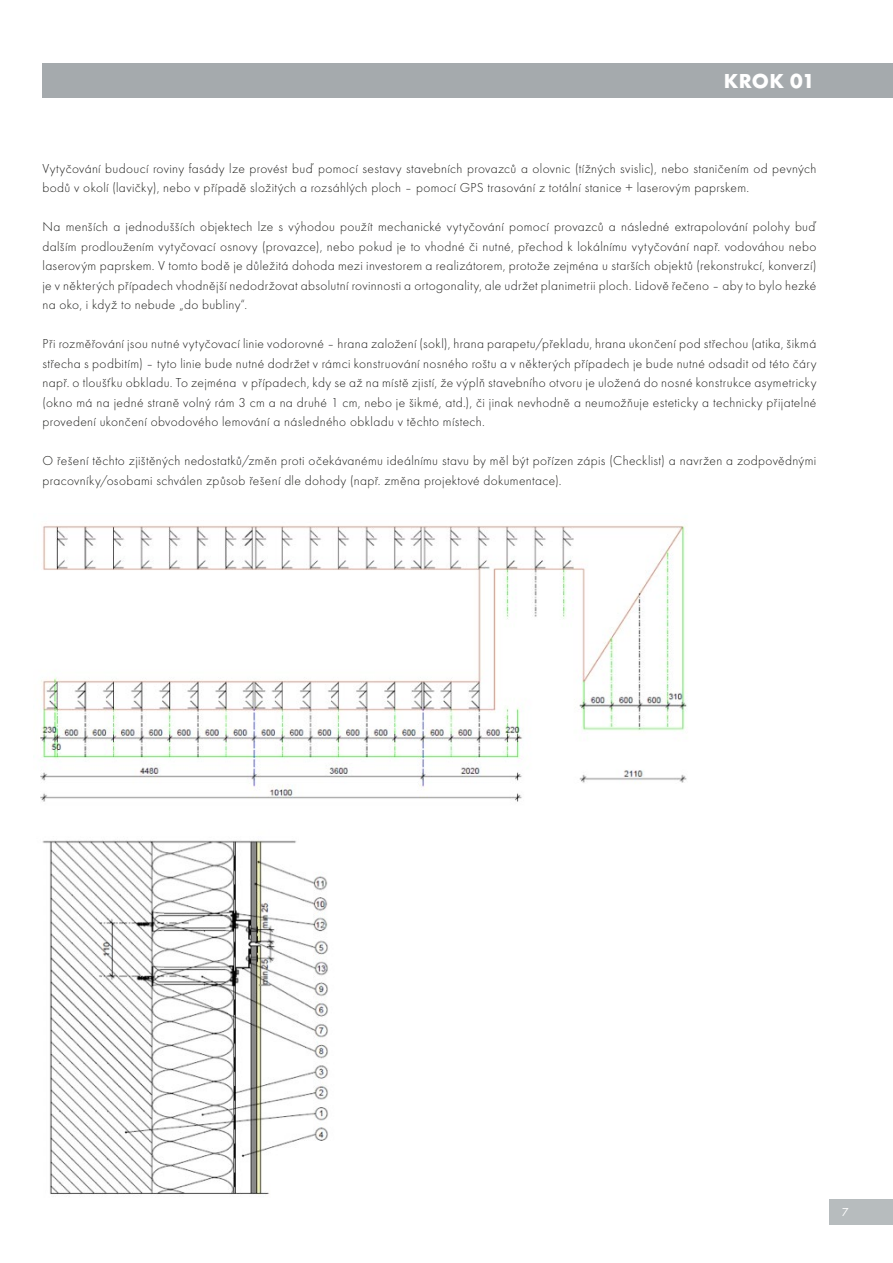
<style>
.page{position:relative;width:893px;height:1263px;background:#fff}
.page>*{position:absolute;margin:0;border:0;box-sizing:border-box;transform-origin:0 0}
.t1{font:700 21px "Futura TOT";letter-spacing:.01em;color:#fff}
.t2{font:13.5px/19.5px "Futura TOT Ligh";letter-spacing:.025em;color:#1d1d1b}
.t3{font:12px "Futura TOT";color:#fff}
</style>
<div class="page">
<div style="left:829px;top:1199px;width:64px;height:26px;background:#b7bcbe"></div>
<img style="left:40px;top:525px;width:647px;height:277px">
<img style="left:42px;top:840px;width:286px;height:355px">
<div style="left:43px;top:64px;width:850px;height:34px;background:#a5aaad"></div>
<h1 class="t1" style="left:724px;top:68px;width:92px">KROK 01</h1>
<p class="t2" style="left:43px;top:159px;width:775px">Vytyčování budoucí roviny fasády lze provést buď pomocí sestavy stavebních provazců a olovnic (tížných svislic), nebo staničením od pevných bodů v okolí (lavičky), nebo v případě složitých a rozsáhlých ploch – pomocí GPS trasování z totální stanice + laserovým paprskem.</p>
<p class="t2" style="left:43px;top:217px;width:775px;text-align:justify">Na menších a jednodušších objektech lze s výhodou použít mechanické vytyčování pomocí provazců a následné extrapolování polohy buď dalším prodloužením vytyčovací osnovy (provazce), nebo pokud je to vhodné či nutné, přechod k lokálnímu vytyčování např. vodováhou nebo laserovým paprskem. V tomto bodě je důležitá dohoda mezi investorem a realizátorem, protože zejména u starších objektů (rekonstrukcí, konverzí) je v některých případech vhodnější nedodržovat absolutní rovinnosti a ortogonality, ale udržet planimetrii ploch. Lidově řečeno – aby to bylo hezké na oko, i když to nebude „do bubliny“.</p>
<p class="t2" style="left:43px;top:334px;width:775px;text-align:justify">Při rozměřování jsou nutné vytyčovací linie vodorovné – hrana založení (sokl), hrana parapetu/překladu, hrana ukončení pod střechou (atika, šikmá střecha s podbitím) – tyto linie bude nutné dodržet v rámci konstruování nosného roštu a v některých případech je bude nutné odsadit od této čáry např. o tloušťku obkladu. To zejména v případech, kdy se až na místě zjistí, že výplň stavebního otvoru je uložená do nosné konstrukce asymetricky (okno má na jedné straně volný rám 3 cm a na druhé 1 cm, nebo je šikmé, atd.), či jinak nevhodně a neumožňuje esteticky a technicky přijatelné provedení ukončení obvodového lemování a následného obkladu v těchto místech.</p>
<p class="t2" style="left:43px;top:451px;width:775px">O řešení těchto zjištěných nedostatků/změn proti očekávanému ideálnímu stavu by měl být pořízen zápis (Checklist) a navržen a zodpovědnými pracovníky/osobami schválen způsob řešení dle dohody (např. změna projektové dokumentace).</p>
<p class="t3" style="left:842px;top:1205px;width:8px">7</p>
</div>
